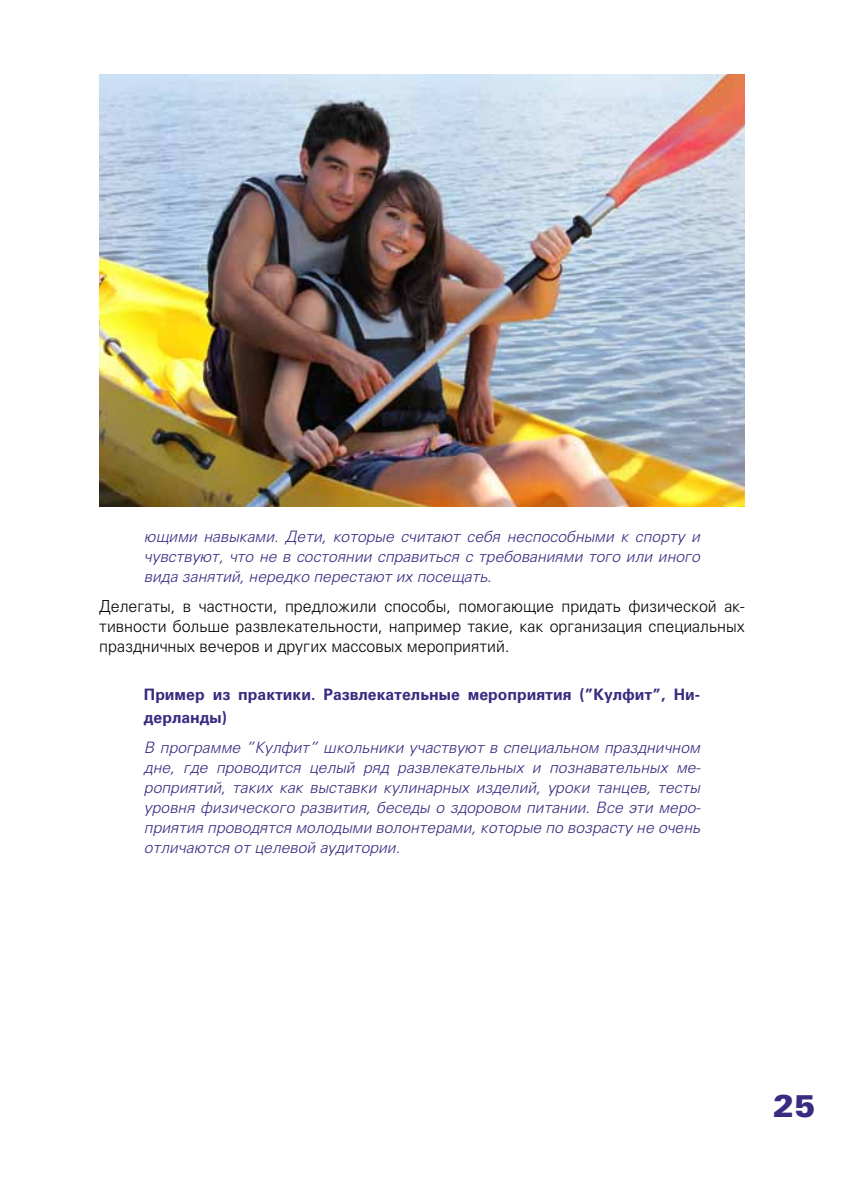
<style>
.page{position:relative;width:844px;height:1191px;background:#fff}
.page>*{position:absolute;margin:0;border:0;box-sizing:border-box;transform-origin:0 0}
.t1{font:900 31.5px "Univers C";color:#392b81}
.t2{font:300 16.62px/19.9px "Univers C";color:#000;text-align:justify;scale:.96 1}
.t3{font:italic 300 15.75px/20.1px "Univers C";color:#392b81;text-align:justify}
.t4{font:700 15.75px/22.8px "Univers C";color:#392b81}
</style>
<div class="page">
<img style="left:99px;top:74px;width:645px;height:433px">
<p class="t3" style="left:144px;top:526px;width:557px">ющими навыками. Дети, которые считают себя неспособными к спорту и чувствуют, что не в состоянии справиться с требованиями того или иного вида занятий, нередко перестают их посещать.</p>
<p class="t2" style="left:99px;top:596px;width:673px">Делегаты, в частности, предложили способы, помогающие придать физической ак&shy;тивности больше развлекательности, например такие, как организация специальных праздничных вечеров и других массовых мероприятий.</p>
<p class="t4" style="left:144px;top:682px;width:557px">Пример из практики. Развлекательные мероприятия (”Кулфит”, Ни&shy;дерланды)</p>
<p class="t3" style="left:144px;top:737px;width:558px">В программе ”Кулфит” школьники участвуют в специальном праздничном дне, где проводится целый ряд развлекательных и познавательных ме&shy;роприятий, таких как выставки кулинарных изделий, уроки танцев, тесты уровня физического развития, беседы о здоровом питании. Все эти меро&shy;приятия проводятся молодыми волонтерами, которые по возрасту не очень отличаются от целевой аудитории.</p>
<h1 class="t1" style="left:773px;top:1086px;width:44px">25</h1>
</div>
